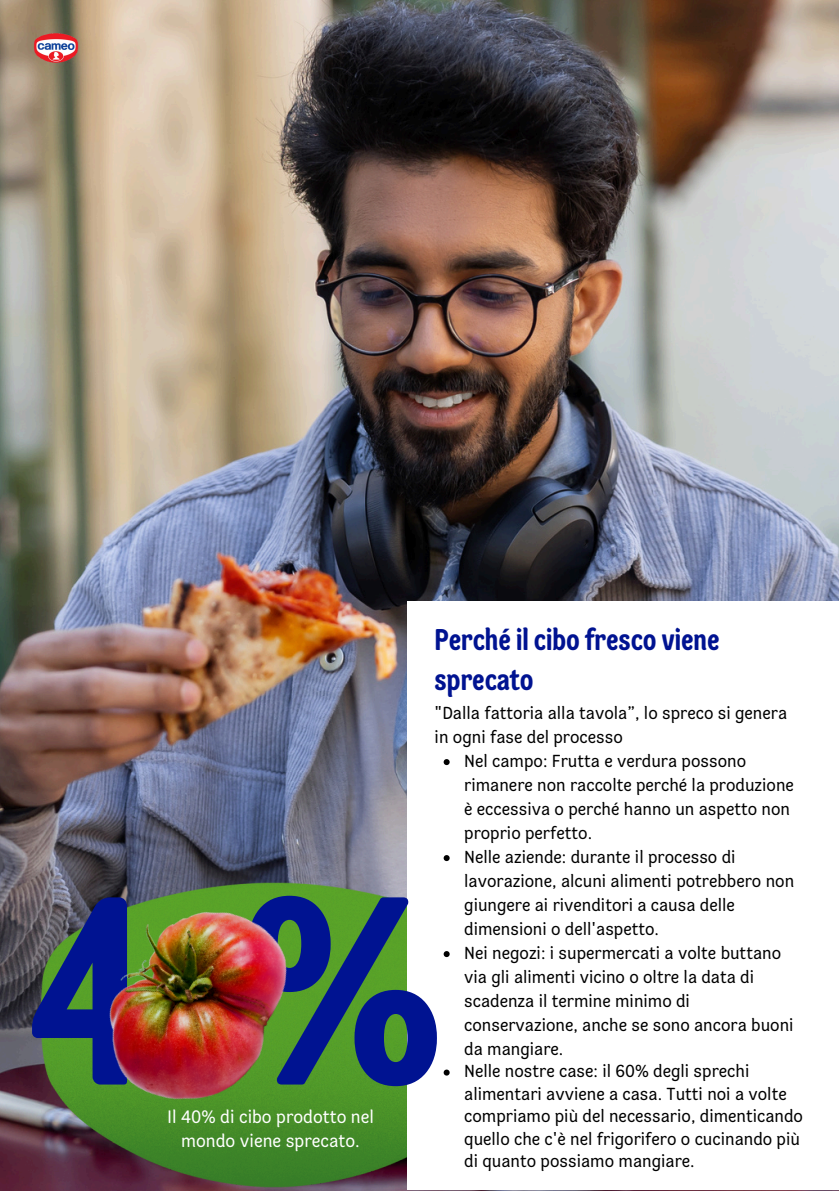
<style>
.page{position:relative;width:839px;height:1191px;background:#fff}
.page>*{position:absolute;margin:0;border:0;box-sizing:border-box;transform-origin:0 0}
.t1{font:700 267.4px "Dr Oetker Moments Display";color:#001391}
.t2{font:700 30px/40.4px "Dr Oetker Moments Display";color:#001391}
.t3{font:18px/24px "Dr Oetker Moments Text";color:#fff;text-align:center}
.t4{font:17.4px/24px "Dr Oetker Moments Text";color:#000}
</style>
<div class="page">
<img style="left:0;top:0;width:838px;height:1191px">
<img style="left:376px;top:871px;width:131px;height:320px">
<div style="left:407px;top:602px;width:431px;height:588px;background:#fff"></div>
<svg style="left:443px;top:759px;width:6px;height:6px"></svg>
<svg style="left:443px;top:855px;width:6px;height:6px"></svg>
<svg style="left:443px;top:951px;width:6px;height:6px"></svg>
<svg style="left:443px;top:1070px;width:6px;height:6px"></svg>
<img style="left:26px;top:808px;width:350px;height:383px">
<img style="left:28px;top:30px;width:56px;height:36px">
<p class="t2" style="left:434px;top:619px;width:286px">Perché il cibo fresco viene sprecato</p>
<p class="t4" style="left:434px;top:700px;width:354px">"Dalla fattoria alla tavola”, lo spreco si genera in ogni fase del processo</p>
<p class="t4" style="left:464px;top:748px;width:331px">Nel campo: Frutta e verdura possono rimanere non raccolte perché la produzione è eccessiva o perché hanno un aspetto non proprio perfetto.</p>
<p class="t4" style="left:464px;top:844px;width:331px">Nelle aziende: durante il processo di lavorazione, alcuni alimenti potrebbero non giungere ai rivenditori a causa delle dimensioni o dell'aspetto.</p>
<p class="t4" style="left:464px;top:940px;width:331px">Nei negozi: i supermercati a volte buttano via gli alimenti vicino o oltre la data di scadenza il termine minimo di conservazione, anche se sono ancora buoni da mangiare.</p>
<p class="t4" style="left:464px;top:1060px;width:340px;line-height:22.4px">Nelle nostre case: il 60% degli sprechi alimentari avviene a casa. Tutti noi a volte compriamo più del necessario, dimenticando quello che c'è nel frigorifero o cucinando più di quanto possiamo mangiare.</p>
<p class="t1" style="left:28px;top:830px;width:418px">4 %</p>
<p class="t3" style="left:167px;top:1104px;width:208px">Il 40% di cibo prodotto nel mondo viene sprecato.</p>
</div>
